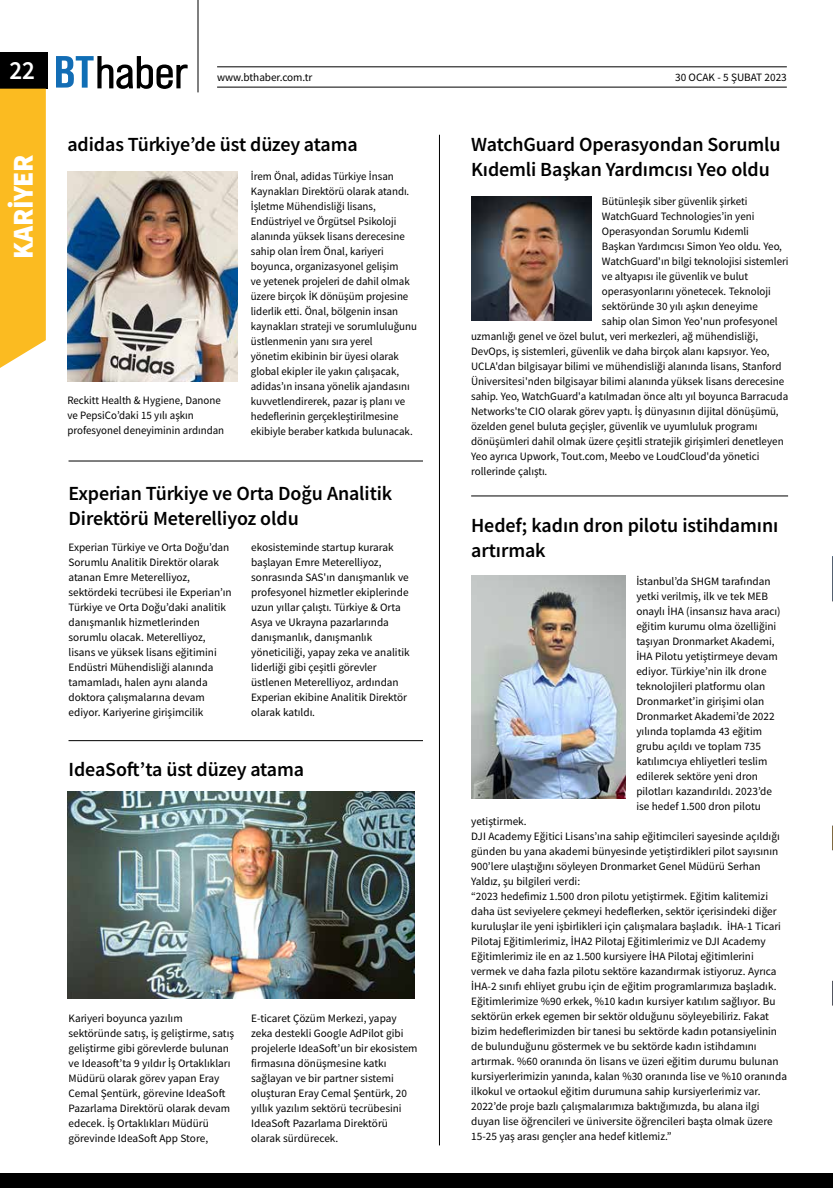
<style>
.page{position:relative;width:833px;height:1188px;background:#fff}
.page>*{position:absolute;margin:0;border:0;box-sizing:border-box;transform-origin:0 0}
.t1{font:28.88px "Source Sans Variable";color:#fff;scale:.95 1}
.t2{font:26.25px "Source Sans Variable";color:#fff;scale:.95 1}
.t3{font:20px/25px "Source Sans Variable";letter-spacing:.025em;color:#000}
.t4{font:11.25px/15px "Source Sans Variable";letter-spacing:.02em;color:#000}
</style>
<div class="page">
<div style="left:0;top:52px;width:47px;height:37px;background:#000"></div>
<svg style="left:0;top:89px;width:46px;height:279px;background:#fbbe2c"></svg>
<hr style="left:198px;top:0;width:1px;height:92px;background:#000">
<svg style="left:56px;top:56px;width:132px;height:33px"></svg>
<hr style="left:217px;top:87px;width:570px;height:1px;background:#000">
<hr style="left:217px;top:66px;width:570px;height:1px;background:#000">
<hr style="left:471px;top:495px;width:317px;height:1px;background:#000">
<hr style="left:439px;top:135px;width:1px;height:1009px;background:#000">
<hr style="left:69px;top:460px;width:354px;height:1px;background:#000">
<hr style="left:69px;top:740px;width:354px;height:1px;background:#000">
<div style="left:0;top:1172px;width:832px;height:15px;background:#000"></div>
<svg style="left:832px;top:556px;width:1px;height:45px"></svg>
<svg style="left:832px;top:980px;width:1px;height:25px"></svg>
<svg style="left:832px;top:825px;width:1px;height:24px"></svg>
<svg style="left:832px;top:1173px;width:1px;height:14px"></svg>
<img style="left:67px;top:171px;width:170px;height:210px">
<img style="left:471px;top:197px;width:120px;height:123px">
<img style="left:67px;top:791px;width:348px;height:206px">
<img style="left:472px;top:575px;width:153px;height:223px">
<h2 class="t2" style="left:9px;top:54px;width:27px">22</h2>
<p class="t4" style="left:217px;top:69px;width:96px">www.bthaber.com.tr</p>
<p class="t4" style="left:675px;top:69px;width:113px">30 OCAK - 5 ŞUBAT 2023</p>
<h1 class="t1" style="left:6px;top:259px;width:111px;rotate:-90deg">KARİYER</h1>
<h3 class="t3" style="left:67px;top:132px;width:291px">adidas Türkiye’de üst düzey atama</h3>
<p class="t4" style="left:67px;top:393px;width:158px">Reckitt Health &amp; Hygiene, Danone ve PepsiCo’daki 15 yılı aşkın profesyonel deneyiminin ardından</p>
<p class="t4" style="left:251px;top:169px;width:167px">İrem Önal, adidas Türkiye İnsan Kaynakları Direktörü olarak atandı.<br>İşletme Mühendisliği lisans, Endüstriyel ve Örgütsel Psikoloji alanında yüksek lisans derecesine sahip olan İrem Önal, kariyeri boyunca, organizasyonel gelişim<br>ve yetenek projeleri de dahil olmak üzere birçok İK dönüşüm projesine liderlik etti. Önal, bölgenin insan kaynakları strateji ve sorumluluğunu üstlenmenin yanı sıra yerel<br>yönetim ekibinin bir üyesi olarak global ekipler ile yakın çalışacak, adidas’ın insana yönelik ajandasını kuvvetlendirerek, pazar iş planı ve hedeflerinin gerçekleştirilmesine ekibiyle beraber katkıda bulunacak.</p>
<h3 class="t3" style="left:68px;top:480px;width:324px">Experian Türkiye ve Orta Doğu Analitik<br>Direktörü Meterelliyoz oldu</h3>
<p class="t4" style="left:69px;top:540px;width:164px">Experian Türkiye ve Orta Doğu’dan<br>Sorumlu Analitik Direktör olarak atanan Emre Meterelliyoz, sektördeki tecrübesi ile Experian’ın<br>Türkiye ve Orta Doğu’daki analitik danışmanlık hizmetlerinden sorumlu olacak. Meterelliyoz, lisans ve yüksek lisans eğitimini<br>Endüstri Mühendisliği alanında tamamladı, halen aynı alanda doktora çalışmalarına devam ediyor. Kariyerine girişimcilik</p>
<p class="t4" style="left:251px;top:540px;width:160px">ekosisteminde startup kurarak başlayan Emre Meterelliyoz, sonrasında SAS'ın danışmanlık ve profesyonel hizmetler ekiplerinde uzun yıllar çalıştı. Türkiye &amp; Orta<br>Asya ve Ukrayna pazarlarında danışmanlık, danışmanlık yöneticiliği, yapay zeka ve analitik liderliği gibi çeşitli görevler üstlenen Meterelliyoz, ardından<br>Experian ekibine Analitik Direktör olarak katıldı.</p>
<h3 class="t3" style="left:68px;top:756px;width:237px">IdeaSoft’ta üst düzey atama</h3>
<p class="t4" style="left:69px;top:1010px;width:167px">Kariyeri boyunca yazılım sektöründe satış, iş geliştirme, satış geliştirme gibi görevlerde bulunan ve Ideasoft’ta 9 yıldır İş Ortaklıkları Müdürü olarak görev yapan Eray Cemal Şentürk, görevine IdeaSoft Pazarlama Direktörü olarak devam edecek. İş Ortaklıkları Müdürü görevinde IdeaSoft App Store,</p>
<p class="t4" style="left:251px;top:1010px;width:168px">E-ticaret Çözüm Merkezi, yapay zeka destekli Google AdPilot gibi projelerle IdeaSoft’un bir ekosistem firmasına dönüşmesine katkı sağlayan ve bir partner sistemi oluşturan Eray Cemal Şentürk, 20 yıllık yazılım sektörü tecrübesini<br>IdeaSoft Pazarlama Direktörü olarak sürdürecek.</p>
<h3 class="t3" style="left:471px;top:132px;width:310px">WatchGuard Operasyondan Sorumlu<br>Kıdemli Başkan Yardımcısı Yeo oldu</h3>
<p class="t4" style="left:602px;top:194px;width:147px">Bütünleşik siber güvenlik şirketi</p>
<p class="t4" style="left:602px;top:209px;width:154px">WatchGuard Technologies’in yeni</p>
<p class="t4" style="left:602px;top:224px;width:148px">Operasyondan Sorumlu Kıdemli</p>
<p class="t4" style="left:602px;top:239px;width:181px">Başkan Yardımcısı Simon Yeo oldu. Yeo,</p>
<p class="t4" style="left:602px;top:254px;width:188px">WatchGuard'ın bilgi teknolojisi sistemleri</p>
<p class="t4" style="left:602px;top:269px;width:147px">ve altyapısı ile güvenlik ve bulut</p>
<p class="t4" style="left:602px;top:284px;width:170px">operasyonlarını yönetecek. Teknoloji</p>
<p class="t4" style="left:602px;top:299px;width:157px">sektöründe 30 yılı aşkın deneyime</p>
<p class="t4" style="left:602px;top:314px;width:177px">sahip olan Simon Yeo'nun profesyonel</p>
<p class="t4" style="left:471px;top:329px;width:288px">uzmanlığı genel ve özel bulut, veri merkezleri, ağ mühendisliği,</p>
<p class="t4" style="left:471px;top:344px;width:299px">DevOps, iş sistemleri, güvenlik ve daha birçok alanı kapsıyor. Yeo,</p>
<p class="t4" style="left:471px;top:359px;width:312px">UCLA'dan bilgisayar bilimi ve mühendisliği alanında lisans, Stanford</p>
<p class="t4" style="left:471px;top:374px;width:314px">Üniversitesi'nden bilgisayar bilimi alanında yüksek lisans derecesine</p>
<p class="t4" style="left:471px;top:389px;width:318px">sahip. Yeo, WatchGuard'a katılmadan önce altı yıl boyunca Barracuda</p>
<p class="t4" style="left:471px;top:404px;width:308px">Networks'te CIO olarak görev yaptı. İş dünyasının dijital dönüşümü,</p>
<p class="t4" style="left:471px;top:419px;width:288px">özelden genel buluta geçişler, güvenlik ve uyumluluk programı</p>
<p class="t4" style="left:471px;top:434px;width:314px">dönüşümleri dahil olmak üzere çeşitli stratejik girişimleri denetleyen</p>
<p class="t4" style="left:471px;top:449px;width:290px">Yeo ayrıca Upwork, Tout.com, Meebo ve LoudCloud'da yönetici</p>
<p class="t4" style="left:471px;top:464px;width:77px">rollerinde çalıştı.</p>
<h3 class="t3" style="left:471px;top:512px;width:308px">Hedef; kadın dron pilotu istihdamını artırmak</h3>
<p class="t4" style="left:636px;top:573px;width:145px">İstanbul’da SHGM tarafından yetki verilmiş, ilk ve tek MEB onaylı İHA (insansız hava aracı) eğitim kurumu olma özelliğini taşıyan Dronmarket Akademi,<br>İHA Pilotu yetiştirmeye devam ediyor. Türkiye’nin ilk drone teknolojileri platformu olan<br>Dronmarket’in girişimi olan<br>Dronmarket Akademi’de 2022 yılında toplamda 43 eğitim grubu açıldı ve toplam 735 katılımcıya ehliyetleri teslim edilerek sektöre yeni dron pilotları kazandırıldı. 2023’de ise hedef 1.500 dron pilotu</p>
<p class="t4" style="left:471px;top:813px;width:317px">yetiştirmek.<br>DJI Academy Eğitici Lisans’ına sahip eğitimcileri sayesinde açıldığı günden bu yana akademi bünyesinde yetiştirdikleri pilot sayısının 900’lere ulaştığını söyleyen Dronmarket Genel Müdürü Serhan Yaldız, şu bilgileri verdi:<br>“2023 hedefimiz 1.500 dron pilotu yetiştirmek. Eğitim kalitemizi daha üst seviyelere çekmeyi hedeflerken, sektör içerisindeki diğer kuruluşlar ile yeni işbirlikleri için çalışmalara başladık. İHA-1 Ticari Pilotaj Eğitimlerimiz, İHA2 Pilotaj Eğitimlerimiz ve DJI Academy Eğitimlerimiz ile en az 1.500 kursiyere İHA Pilotaj eğitimlerini vermek ve daha fazla pilotu sektöre kazandırmak istiyoruz. Ayrıca İHA-2 sınıfı ehliyet grubu için de eğitim programlarımıza başladık.<br>Eğitimlerimize %90 erkek, %10 kadın kursiyer katılım sağlıyor. Bu sektörün erkek egemen bir sektör olduğunu söyleyebiliriz. Fakat bizim hedeflerimizden bir tanesi bu sektörde kadın potansiyelinin de bulunduğunu göstermek ve bu sektörde kadın istihdamını artırmak. %60 oranında ön lisans ve üzeri eğitim durumu bulunan kursiyerlerimizin yanında, kalan %30 oranında lise ve %10 oranında ilkokul ve ortaokul eğitim durumuna sahip kursiyerlerimiz var.<br>2022’de proje bazlı çalışmalarımıza baktığımızda, bu alana ilgi duyan lise öğrencileri ve üniversite öğrencileri başta olmak üzere 15-25 yaş arası gençler ana hedef kitlemiz.”</p>
</div>
